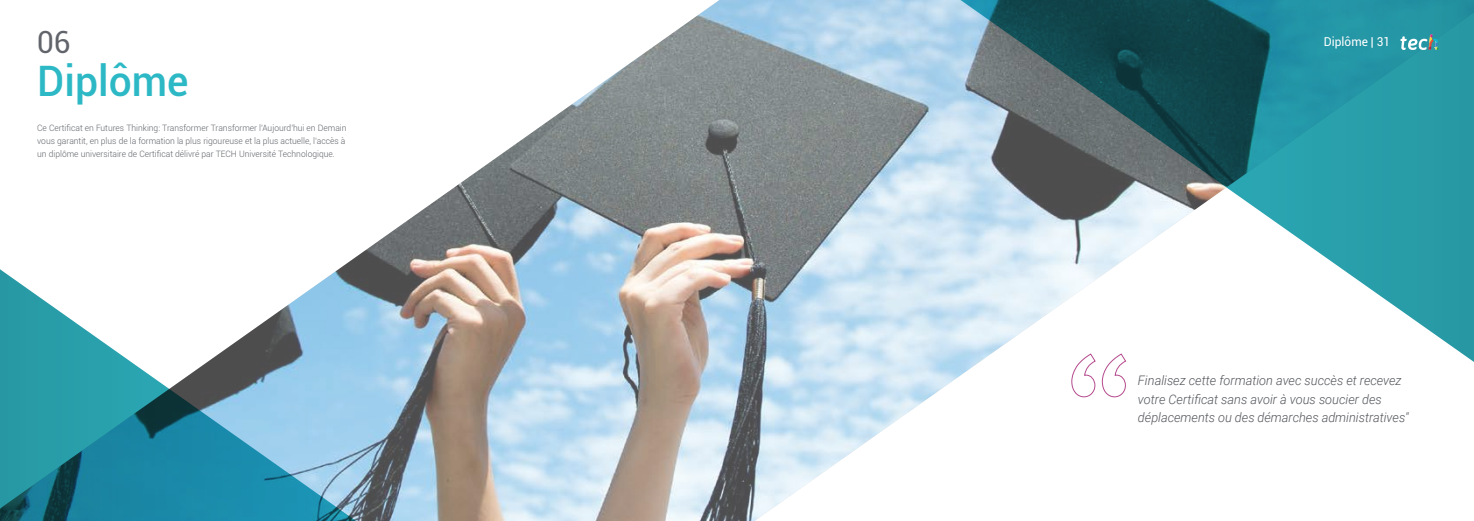
<style>
.page{position:relative;width:1474px;height:521px;background:#fff}
.page>*{position:absolute;margin:0;border:0;box-sizing:border-box;transform-origin:0 0}
.t1{font:500 42px "Roboto";color:#2db8c5}
.t2{font:30.62px "Roboto";color:#61646a}
.t3{font:italic 300 13.12px/18.4px "Roboto";color:#52555b}
.t4{font:12.25px "Roboto";color:#fff}
.t5{font:300 8.75px/13.1px "Roboto";color:#61646a;text-align:justify}
</style>
<div class="page">
<img style="left:352px;top:0;width:615px;height:521px">
<svg style="left:0;top:260px;width:373px;height:261px"></svg>
<svg style="left:943px;top:0;width:530px;height:371px"></svg>
<svg style="left:1070px;top:353px;width:56px;height:45px"></svg>
<svg style="left:1400px;top:34px;width:38px;height:17px"></svg>
<h2 class="t2" style="left:37px;top:21px;width:35px">06</h2>
<h1 class="t1" style="left:37px;top:52px;width:153px">Diplôme</h1>
<p class="t5" style="left:37px;top:121px;width:311px">Ce Certificat en Futures Thinking: Transformer Transformer l'Aujourd'hui en Demain vous garantit, en plus de la formation la plus rigoureuse et la plus actuelle, l’accès à un diplôme universitaire de Certificat délivré par TECH Université Technologique.</p>
<h3 class="t4" style="left:1323px;top:33px;width:68px">Diplôme | 31</h3>
<h3 class="t3" style="left:1137px;top:371px;width:272px">Finalisez cette formation avec succès et recevez votre Certificat sans avoir à vous soucier des déplacements ou des démarches administratives"</h3>
</div>
